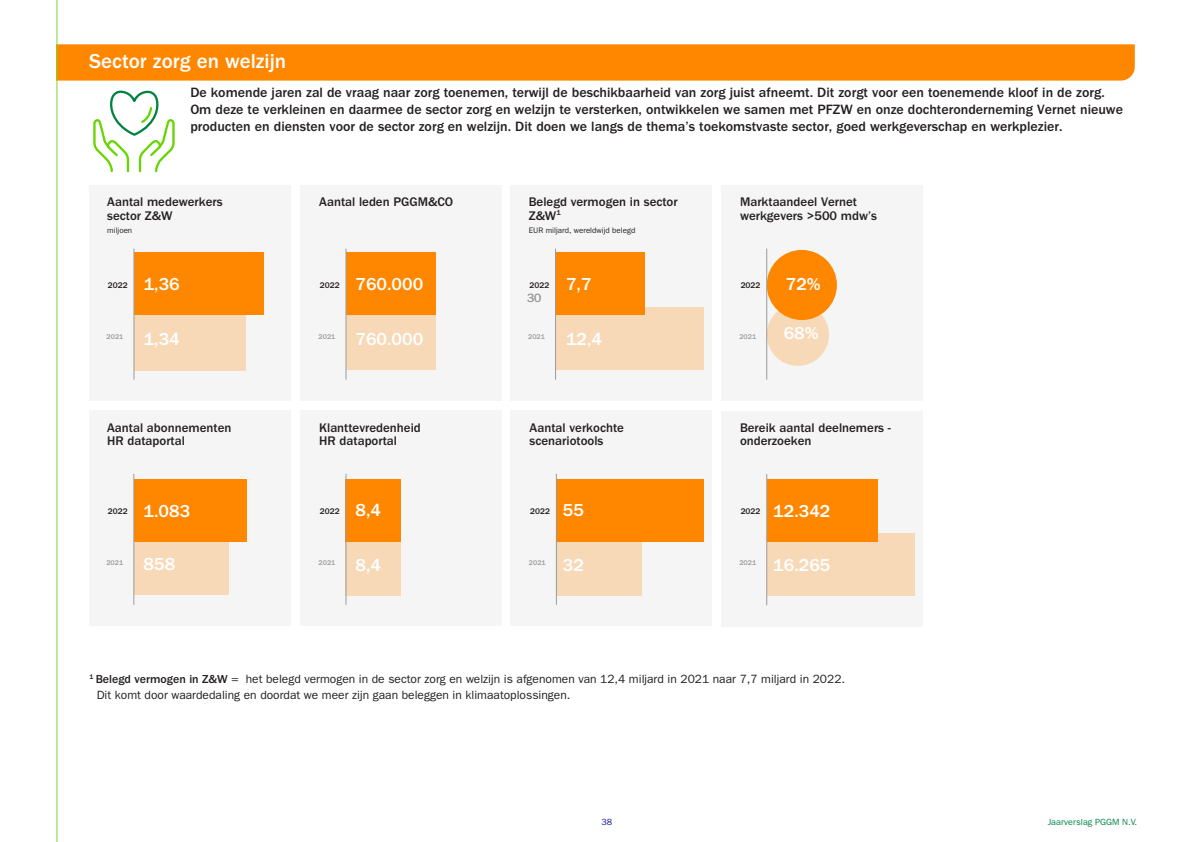
<style>
.page{position:relative;width:1191px;height:842px;background:#fff}
.page>*{position:absolute;margin:0;border:0;box-sizing:border-box;transform-origin:0 0}
.t1{font:500 21px "ITC Franklin Gothic Std";color:#fff}
.t2{font:500 18px "ITC Franklin Gothic Std";color:#fff}
.t3{font:500 14px/17px "ITC Franklin Gothic Std";color:#241f20}
.t4{font:500 12.9px/13.4px "ITC Franklin Gothic Std";color:#241f20}
.t5{font:12px/16px "ITC Franklin Gothic Std";color:#241f20}
.t6{font:12px "ITC Franklin Gothic Std";color:#9a9b9d}
.t7{font:9px "ITC Franklin Gothic Std";color:#008747}
.t8{font:9px "ITC Franklin Gothic Std";color:#162293}
.t9{font:500 8.5px "ITC Franklin Gothic Std";color:#241f20}
.t10{font:8px "ITC Franklin Gothic Std";color:#241f20}
.t11{font:500 7.2px "ITC Franklin Gothic Std";color:#9a9c9f}
.s1{font-weight:500}
</style>
<div class="page">
<div style="left:89px;top:185px;width:201px;height:215px;background:#f5f5f5"></div>
<div style="left:300px;top:185px;width:201px;height:215px;background:#f5f5f5"></div>
<svg style="left:93px;top:91px;width:82px;height:82px"></svg>
<div style="left:58px;top:44px;width:1076px;height:37px;background:#ff8700"></div>
<div style="left:89px;top:411px;width:201px;height:215px;background:#f5f5f5"></div>
<div style="left:300px;top:411px;width:201px;height:215px;background:#f5f5f5"></div>
<div style="left:510px;top:185px;width:201px;height:215px;background:#f5f5f5"></div>
<div style="left:134px;top:253px;width:129px;height:62px;background:#ff8700"></div>
<div style="left:135px;top:315px;width:111px;height:56px;background:#f7d9b8"></div>
<div style="left:134px;top:479px;width:112px;height:63px;background:#ff8700"></div>
<div style="left:135px;top:542px;width:93px;height:53px;background:#f7d9b8"></div>
<div style="left:346px;top:253px;width:89px;height:62px;background:#ff8700"></div>
<div style="left:347px;top:315px;width:88px;height:55px;background:#f7d9b8"></div>
<div style="left:555px;top:253px;width:90px;height:62px;background:#ff8700"></div>
<svg style="left:556px;top:307px;width:148px;height:63px;background:#f7d2a9"></svg>
<div style="left:346px;top:479px;width:55px;height:62px;background:#ff8700"></div>
<div style="left:347px;top:541px;width:54px;height:55px;background:#f7d9b8"></div>
<hr style="left:346px;top:249px;width:1px;height:130px;background:#9a9b9d">
<hr style="left:346px;top:474px;width:1px;height:130px;background:#9a9b9d">
<div style="left:510px;top:411px;width:201px;height:215px;background:#f5f5f5"></div>
<hr style="left:134px;top:249px;width:1px;height:130px;background:#9a9b9d">
<hr style="left:555px;top:249px;width:1px;height:130px;background:#9a9b9d">
<hr style="left:134px;top:474px;width:1px;height:130px;background:#9a9b9d">
<div style="left:556px;top:479px;width:148px;height:62px;background:#ff8700"></div>
<div style="left:557px;top:541px;width:85px;height:55px;background:#f7d9b8"></div>
<hr style="left:556px;top:474px;width:1px;height:130px;background:#9a9b9d">
<div style="left:721px;top:411px;width:201px;height:215px;background:#f5f5f5"></div>
<div style="left:766px;top:479px;width:111px;height:62px;background:#ff8700"></div>
<svg style="left:767px;top:534px;width:147px;height:62px;background:#f7d0a6"></svg>
<hr style="left:766px;top:474px;width:1px;height:131px;background:#9a9b9d">
<div style="left:721px;top:185px;width:201px;height:215px;background:#f5f5f5"></div>
<div style="left:766px;top:250px;width:71px;height:70px;background:#ff8700;border-radius:50%"></div>
<svg style="left:766px;top:304px;width:63px;height:62px;fill:#f7d9b8"></svg>
<hr style="left:766px;top:249px;width:1px;height:130px;background:#9a9b9d">
<hr style="left:57px;top:0;width:1px;height:842px;background:#83d334">
<h1 class="t1" style="left:89px;top:49px;width:198px">Sector zorg en welzijn</h1>
<p class="t3" style="left:190px;top:84px;width:934px">De komende jaren zal de vraag naar zorg toenemen, terwijl de beschikbaarheid van zorg juist afneemt. Dit zorgt voor een toenemende kloof in de zorg.<br>Om deze te verkleinen en daarmee de sector zorg en welzijn te versterken, ontwikkelen we samen met PFZW en onze dochteronderneming Vernet nieuwe producten en diensten voor de sector zorg en welzijn. Dit doen we langs de thema’s toekomstvaste sector, goed werkgeverschap en werkplezier.</p>
<p class="t4" style="left:107px;top:196px;width:117px">Aantal medewerkers sector Z&amp;W</p>
<p class="t10" style="left:107px;top:226px;width:27px">miljoen</p>
<p class="t4" style="left:319px;top:196px;width:136px">Aantal leden PGGM&amp;CO</p>
<p class="t4" style="left:529px;top:196px;width:150px">Belegd vermogen in sector<br>Z&amp;W<sup>1</sup></p>
<p class="t10" style="left:529px;top:226px;width:108px">EUR miljard, wereldwijd belegd</p>
<p class="t4" style="left:740px;top:196px;width:139px">Marktaandeel Vernet werkgevers &gt;500 mdw’s</p>
<p class="t9" style="left:108px;top:281px;width:21px">2022</p>
<p class="t11" style="left:107px;top:333px;width:18px">2021</p>
<p class="t2" style="left:144px;top:274px;width:38px">1,36</p>
<p class="t2" style="left:144px;top:329px;width:38px">1,34</p>
<p class="t9" style="left:320px;top:281px;width:21px">2022</p>
<p class="t11" style="left:318px;top:333px;width:18px">2021</p>
<p class="t2" style="left:355px;top:274px;width:69px">760.000</p>
<p class="t2" style="left:355px;top:329px;width:69px">760.000</p>
<p class="t9" style="left:529px;top:281px;width:21px">2022</p>
<p class="t6" style="left:527px;top:291px;width:16px">30</p>
<p class="t11" style="left:528px;top:333px;width:18px">2021</p>
<p class="t2" style="left:566px;top:274px;width:27px">7,7</p>
<p class="t2" style="left:566px;top:329px;width:38px">12,4</p>
<p class="t9" style="left:740px;top:281px;width:21px">2022</p>
<p class="t11" style="left:739px;top:333px;width:18px">2021</p>
<p class="t2" style="left:786px;top:274px;width:36px">72%</p>
<p class="t2" style="left:783px;top:323px;width:36px">68%</p>
<p class="t4" style="left:107px;top:421px;width:126px">Aantal abonnementen<br>HR dataportal</p>
<p class="t4" style="left:319px;top:421px;width:103px">Klanttevredenheid<br>HR dataportal</p>
<p class="t4" style="left:529px;top:421px;width:96px">Aantal verkochte scenariotools</p>
<p class="t4" style="left:740px;top:421px;width:153px">Bereik aantal deelnemers - onderzoeken</p>
<p class="t9" style="left:108px;top:506px;width:21px">2022</p>
<p class="t11" style="left:106px;top:558px;width:18px">2021</p>
<p class="t2" style="left:144px;top:501px;width:48px">1.083</p>
<p class="t2" style="left:144px;top:554px;width:33px">858</p>
<p class="t9" style="left:320px;top:506px;width:21px">2022</p>
<p class="t11" style="left:318px;top:558px;width:18px">2021</p>
<p class="t2" style="left:355px;top:500px;width:27px">8,4</p>
<p class="t2" style="left:355px;top:555px;width:27px">8,4</p>
<p class="t9" style="left:530px;top:506px;width:21px">2022</p>
<p class="t2" style="left:563px;top:500px;width:23px">55</p>
<p class="t11" style="left:529px;top:558px;width:18px">2021</p>
<p class="t2" style="left:563px;top:555px;width:23px">32</p>
<p class="t9" style="left:740px;top:506px;width:21px">2022</p>
<p class="t2" style="left:773px;top:500px;width:59px">12.342</p>
<p class="t11" style="left:739px;top:559px;width:18px">2021</p>
<p class="t2" style="left:773px;top:555px;width:59px">16.265</p>
<p class="t5" style="left:97px;top:670px;width:750px;text-indent:-7px"><sup>1</sup> <span class="s1">Belegd vermogen in Z&amp;W</span> = het belegd vermogen in de sector zorg en welzijn is afgenomen van 12,4 miljard in 2021 naar 7,7 miljard in 2022.<br>Dit komt door waardedaling en doordat we meer zijn gaan beleggen in klimaatoplossingen.</p>
<p class="t8" style="left:601px;top:817px;width:12px">38</p>
<p class="t7" style="left:1047px;top:817px;width:91px">Jaarverslag PGGM N.V.</p>
</div>
